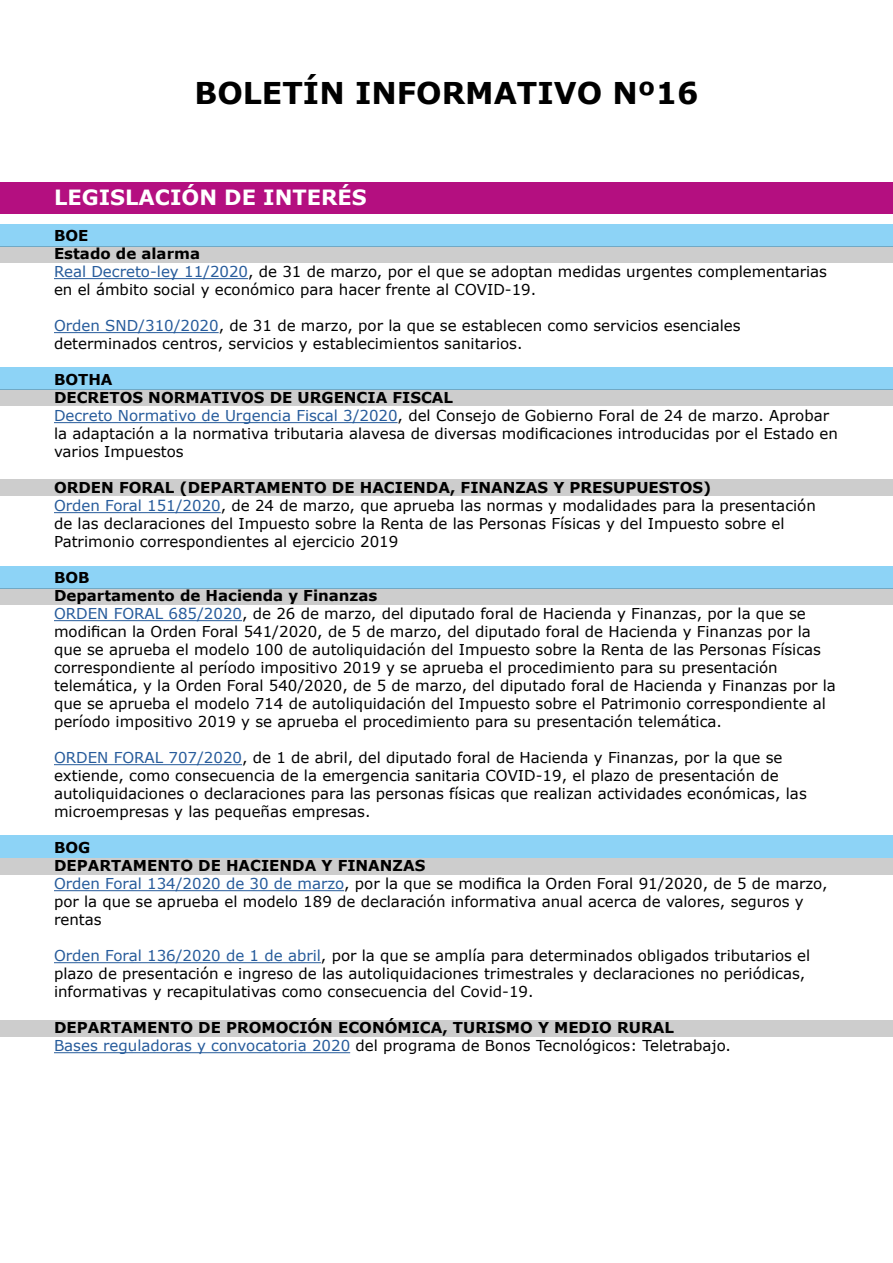
<style>
.page{position:relative;width:893px;height:1263px;background:#fff}
.page>*{position:absolute;margin:0;border:0;box-sizing:border-box;transform-origin:0 0}
.t1{font:700 30px "Verdana";color:#000}
.t2{font:700 21px "Verdana";color:#fff}
.t3{font:15px/18px "Verdana";color:#000}
.t4{font:700 15px/18px "Verdana";color:#000}
.s1{font-weight:700}
.s2{color:#265b9b}
.s3{font-weight:400;color:#265b9b}
.s4{font-weight:400}
</style>
<div class="page">
<div style="left:0;top:835px;width:893px;height:23px;background:#8dd3f6"></div>
<div style="left:0;top:566px;width:893px;height:23px;background:#8dd3f6"></div>
<div style="left:0;top:367px;width:893px;height:23px;background:#8dd3f6"></div>
<div style="left:0;top:224px;width:893px;height:23px;background:#8dd3f6"></div>
<div style="left:0;top:182px;width:893px;height:32px;background:#b40f80"></div>
<hr style="left:54px;top:278px;width:194px;height:1px;background:#265b9b">
<hr style="left:54px;top:332px;width:165px;height:1px;background:#265b9b">
<hr style="left:54px;top:422px;width:344px;height:1px;background:#265b9b">
<hr style="left:54px;top:512px;width:167px;height:1px;background:#265b9b">
<hr style="left:54px;top:620px;width:188px;height:1px;background:#265b9b">
<hr style="left:54px;top:764px;width:188px;height:1px;background:#265b9b">
<hr style="left:54px;top:890px;width:290px;height:1px;background:#265b9b">
<hr style="left:54px;top:962px;width:267px;height:1px;background:#265b9b">
<hr style="left:54px;top:1052px;width:296px;height:1px;background:#265b9b">
<div style="left:0;top:246px;width:893px;height:17px;background:#cdcdcd"></div>
<div style="left:0;top:390px;width:893px;height:16px;background:#cdcdcd"></div>
<div style="left:0;top:479px;width:893px;height:16px;background:#cdcdcd"></div>
<div style="left:0;top:588px;width:893px;height:17px;background:#cdcdcd"></div>
<div style="left:0;top:858px;width:893px;height:17px;background:#cdcdcd"></div>
<div style="left:0;top:1020px;width:893px;height:16px;background:#cdcdcd"></div>
<h1 class="t1" style="left:195px;top:72px;width:505px">BOLETÍN INFORMATIVO Nº16</h1>
<h2 class="t2" style="left:54px;top:183px;width:314px">LEGISLACIÓN DE INTERÉS</h2>
<p class="t3" style="left:54px;top:227px;width:775px"><span class="s1">BOE<br>Estado de alarma<br></span><span class="s2">Real Decreto-ley 11/2020</span>, de 31 de marzo, por el que se adoptan medidas urgentes complementarias en el ámbito social y económico para hacer frente al COVID-19.</p>
<p class="t3" style="left:54px;top:317px;width:688px"><span class="s2">Orden SND/310/2020</span>, de 31 de marzo, por la que se establecen como servicios esenciales determinados centros, servicios y establecimientos sanitarios.</p>
<p class="t3" style="left:54px;top:371px;width:785px"><span class="s1">BOTHA<br>DECRETOS NORMATIVOS DE URGENCIA FISCAL<br></span><span class="s2">Decreto Normativo de Urgencia Fiscal 3/2020</span>, del Consejo de Gobierno Foral de 24 de marzo. Aprobar la adaptación a la normativa tributaria alavesa de diversas modificaciones introducidas por el Estado en varios Impuestos</p>
<p class="t3" style="left:54px;top:479px;width:763px"><span class="s1">ORDEN FORAL (DEPARTAMENTO DE HACIENDA, FINANZAS Y PRESUPUESTOS)<br></span><span class="s2">Orden Foral 151/2020</span>, de 24 de marzo, que aprueba las normas y modalidades para la presentación de las declaraciones del Impuesto sobre la Renta de las Personas Físicas y del Impuesto sobre el Patrimonio correspondientes al ejercicio 2019</p>
<p class="t3" style="left:54px;top:569px;width:783px"><span class="s1">BOB<br>Departamento de Hacienda y Finanzas<br></span><span class="s2">ORDEN FORAL 685/2020</span>, de 26 de marzo, del diputado foral de Hacienda y Finanzas, por la que se modifican la Orden Foral 541/2020, de 5 de marzo, del diputado foral de Hacienda y Finanzas por la que se aprueba el modelo 100 de autoliquidación del Impuesto sobre la Renta de las Personas Físicas correspondiente al período impositivo 2019 y se aprueba el procedimiento para su presentación telemática, y la Orden Foral 540/2020, de 5 de marzo, del diputado foral de Hacienda y Finanzas por la que se aprueba el modelo 714 de autoliquidación del Impuesto sobre el Patrimonio correspondiente al período impositivo 2019 y se aprueba el procedimiento para su presentación telemática.</p>
<p class="t3" style="left:54px;top:749px;width:754px"><span class="s2">ORDEN FORAL 707/2020</span>, de 1 de abril, del diputado foral de Hacienda y Finanzas, por la que se extiende, como consecuencia de la emergencia sanitaria COVID-19, el plazo de presentación de autoliquidaciones o declaraciones para las personas físicas que realizan actividades económicas, las microempresas y las pequeñas empresas.</p>
<p class="t3" style="left:54px;top:839px;width:775px"><span class="s1">BOG<br>DEPARTAMENTO DE HACIENDA Y FINANZAS<br></span><span class="s2">Orden Foral 134/2020 de 30 de marzo</span>, por la que se modifica la Orden Foral 91/2020, de 5 de marzo, por la que se aprueba el modelo 189 de declaración informativa anual acerca de valores, seguros y rentas</p>
<p class="t3" style="left:54px;top:947px;width:758px"><span class="s2">Orden Foral 136/2020 de 1 de abril</span>, por la que se amplía para determinados obligados tributarios el plazo de presentación e ingreso de las autoliquidaciones trimestrales y declaraciones no periódicas, informativas y recapitulativas como consecuencia del Covid-19.</p>
<p class="t4" style="left:54px;top:1019px;width:679px">DEPARTAMENTO DE PROMOCIÓN ECONÓMICA, TURISMO Y MEDIO RURAL<br><span class="s3">Bases reguladoras y convocatoria 2020</span> <span class="s4">del programa de Bonos Tecnológicos: Teletrabajo.</span></p>
</div>
